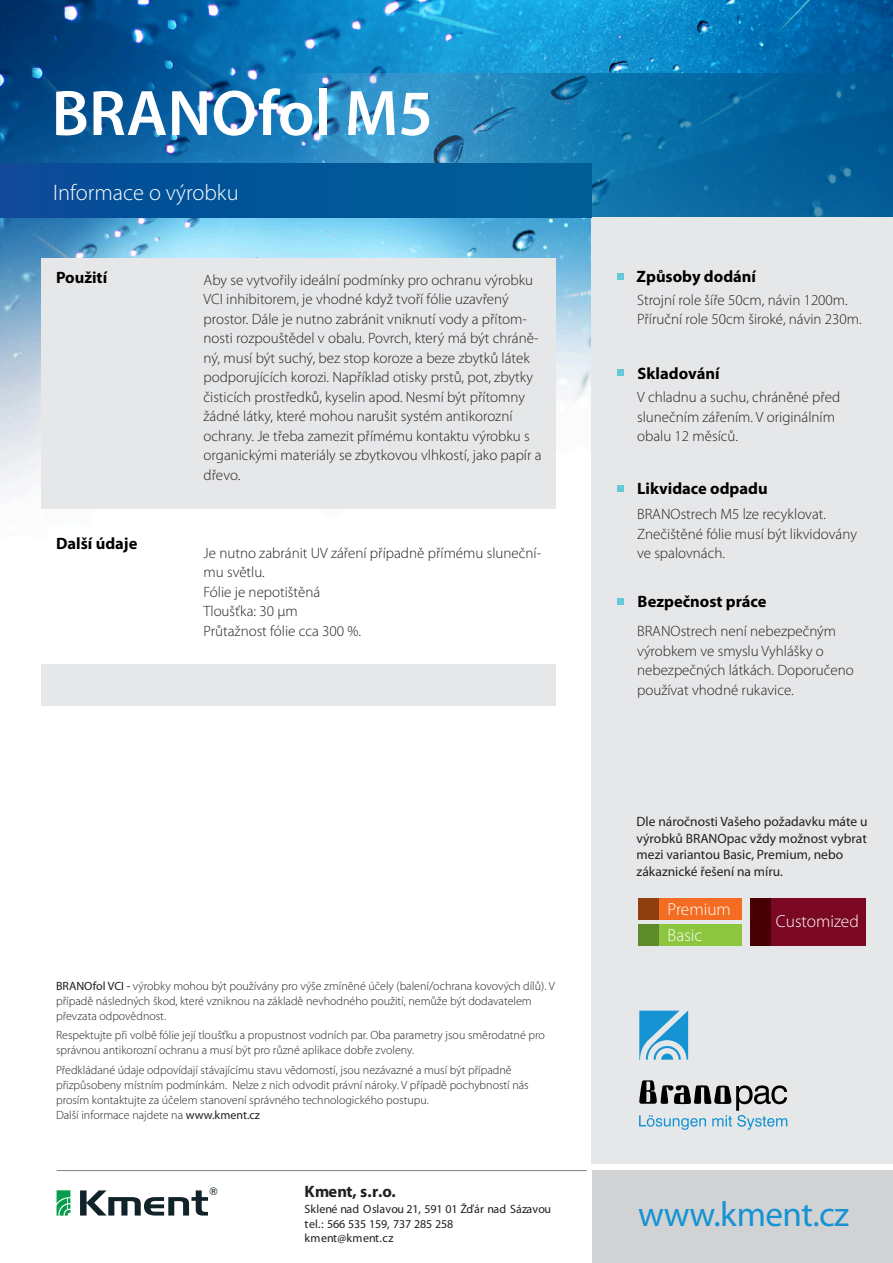
<style>
.page{position:relative;width:893px;height:1263px;background:#fff}
.page>*{position:absolute;margin:0;border:0;box-sizing:border-box;transform-origin:0 0}
.t1{font:600 64.8px "Myriad Pro";color:#fff}
.t2{font:35.1px "Myriad Pro";letter-spacing:-.015em;color:#1593d3}
.t3{font:300 22.5px "Myriad Pro";color:#fff}
.t4{font:300 17.4px/26px "Myriad Pro";color:#fff}
.t5{font:700 16.5px "Myriad Pro";color:#000}
.t6{font:700 16.5px "Myriad Pro";letter-spacing:-.01em;color:#231f20}
.t7{font:300 15px/19.5px "Myriad Pro";color:#231f20}
.t8{font:13.5px/16.5px "Myriad Pro";color:#231f20}
.t9{font:300 12px/15px "Myriad Pro";color:#231f20}
.t10{font:12px/14.4px "Myriad Pro";letter-spacing:-.015em;color:#231f20}
.t11{font:10.65px "Swiss 721 AT";color:#0f2328}
.s1{font-weight:400}
</style>
<div class="page">
<img style="left:0;top:0;width:893px;height:509px">
<svg style="left:290px;top:74px;width:603px;height:143px;background:#1475ac"></svg>
<div style="left:591px;top:217px;width:302px;height:947px;background:#e6e7e9"></div>
<hr style="left:57px;top:1170px;width:530px;height:1px;background:#808285">
<div style="left:0;top:164px;width:591px;height:53px;background:linear-gradient(to right,#094b99,#005f96)"></div>
<svg style="left:57px;top:1190px;width:13px;height:25px"></svg>
<svg style="left:80px;top:1190px;width:128px;height:25px"></svg>
<svg style="left:639px;top:1011px;width:49px;height:49px"></svg>
<svg style="left:639px;top:1080px;width:148px;height:50px"></svg>
<div style="left:659px;top:898px;width:83px;height:22px;background:#f36c21"></div>
<div style="left:638px;top:898px;width:21px;height:22px;background:#8f3e10"></div>
<div style="left:659px;top:924px;width:83px;height:22px;background:#8bc63e"></div>
<div style="left:638px;top:924px;width:21px;height:22px;background:#5e8b29"></div>
<div style="left:771px;top:898px;width:94px;height:48px;background:#7b0822"></div>
<div style="left:750px;top:898px;width:21px;height:48px;background:#470003"></div>
<div style="left:592px;top:1170px;width:301px;height:93px;background:#d1d2d4"></div>
<div style="left:617px;top:273px;width:6px;height:7px;background:#64cad8"></div>
<svg style="left:617px;top:369px;width:6px;height:6px"></svg>
<svg style="left:617px;top:486px;width:6px;height:6px"></svg>
<svg style="left:617px;top:599px;width:6px;height:6px"></svg>
<div style="left:42px;top:258px;width:514px;height:250px;background:#e6e7e9"></div>
<div style="left:42px;top:664px;width:514px;height:41px;background:#e6e7e9"></div>
<h1 class="t1" style="left:52px;top:72px;width:383px">BRANOfol M5</h1>
<h3 class="t3" style="left:53px;top:179px;width:187px">Informace o výrobku</h3>
<p class="t5" style="left:56px;top:267px;width:53px">Použití</p>
<p class="t5" style="left:56px;top:533px;width:83px">Další údaje</p>
<p class="t7" style="left:204px;top:270px;width:340px">Aby se vytvořily ideální podmínky pro ochranu výrobku VCI inhibitorem, je vhodné když tvoří fólie uzavřený prostor. Dále je nutno zabránit vniknutí vody a přítom&shy;nosti rozpouštědel v obalu. Povrch, který má být chráně&shy;ný, musí být suchý, bez stop koroze a beze zbytků látek podporujících korozi. Například otisky prstů, pot, zbytky čisticích prostředků, kyselin apod. Nesmí být přítomny žádné látky, které mohou narušit systém antikorozní ochrany. Je třeba zamezit přímému kontaktu výrobku s organickými materiály se zbytkovou vlhkostí, jako papír a dřevo.</p>
<p class="t7" style="left:204px;top:543px;width:339px">Je nutno zabránit UV záření případně přímému sluneční&shy;mu světlu.<br>Fólie je nepotištěná<br>Tloušťka: 30 µm<br>Průtažnost fólie cca 300 %.</p>
<p class="t9" style="left:56px;top:978px;width:500px"><span class="s1">BRANOfol VCI -</span> výrobky mohou být používány pro výše zmíněné účely (balení/ochrana kovových dílů). V případě následných škod, které vzniknou na základě nevhodného použití, nemůže být dodavatelem převzata odpovědnost.</p>
<p class="t9" style="left:56px;top:1028px;width:490px">Respektujte při volbě fólie její tloušťku a propustnost vodních par. Oba parametry jsou směrodatné pro správnou antikorozní ochranu a musí být pro různé aplikace dobře zvoleny.</p>
<p class="t9" style="left:56px;top:1062px;width:474px">Předkládané údaje odpovídají stávajícímu stavu vědomostí, jsou nezávazné a musí být případně přizpůsobeny místním podmínkám. Nelze z nich odvodit právní nároky. V případě pochybností nás prosím kontaktujte za účelem stanovení správného technologického postupu.<br>Další informace najdete na <span class="s1">www.kment.cz</span></p>
<p class="t11" style="left:209px;top:1185px;width:10px">®</p>
<p class="t6" style="left:305px;top:1180px;width:93px">Kment, s.r.o.</p>
<p class="t10" style="left:305px;top:1202px;width:248px">Sklené nad Oslavou 21, 591 01 Žďár nad Sázavou tel.: 566 535 159, 737 285 258<br>kment@kment.cz</p>
<p class="t5" style="left:637px;top:266px;width:121px">Způsoby dodání</p>
<p class="t7" style="left:637px;top:290px;width:226px">Strojní role šíře 50cm, návin 1200m.<br>Příruční role 50cm široké, návin 230m.</p>
<p class="t5" style="left:638px;top:362px;width:83px">Skladování</p>
<p class="t7" style="left:637px;top:387px;width:205px">V chladnu a suchu, chráněné před slunečním zářením. V originálním obalu 12 měsíců.</p>
<p class="t5" style="left:637px;top:477px;width:132px">Likvidace odpadu</p>
<p class="t7" style="left:637px;top:504px;width:221px">BRANOstrech M5 lze recyklovat.<br>Znečištěné fólie musí být likvidovány ve spalovnách.</p>
<p class="t5" style="left:638px;top:591px;width:130px">Bezpečnost práce</p>
<p class="t7" style="left:637px;top:621px;width:218px">BRANOstrech není nebezpečným výrobkem ve smyslu Vyhlášky o nebezpečných látkách. Doporučeno používat vhodné rukavice.</p>
<p class="t8" style="left:637px;top:813px;width:232px">Dle náročnosti Vašeho požadavku máte u výrobků BRANOpac vždy možnost vybrat mezi variantou Basic, Premium, nebo zákaznické řešení na míru.</p>
<p class="t4" style="left:668px;top:896px;width:65px">Premium<br>Basic</p>
<p class="t4" style="left:776px;top:908px;width:84px">Customized</p>
<h2 class="t2" style="left:638px;top:1193px;width:213px">www.kment.cz</h2>
</div>
